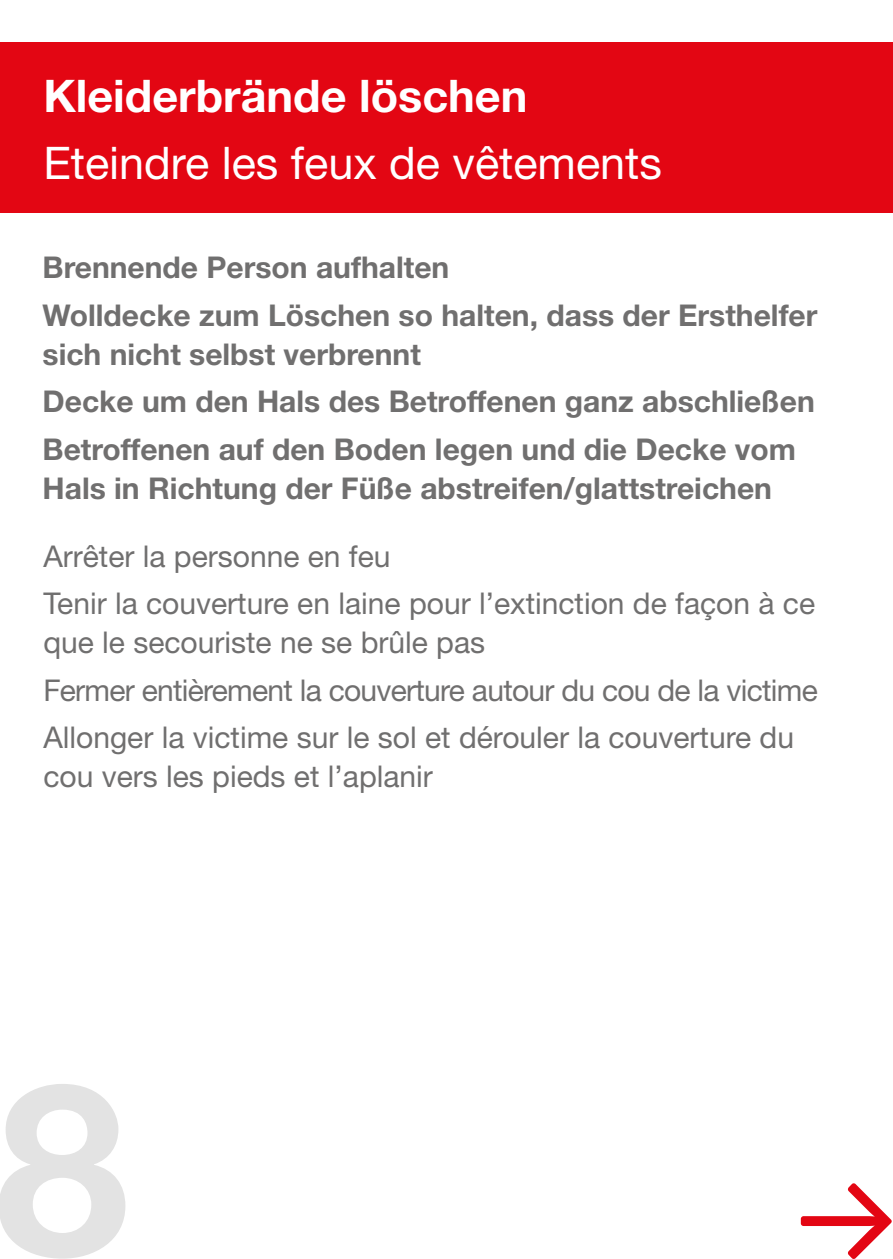
<style>
.page{position:relative;width:893px;height:1259px;background:#fff}
.page>*{position:absolute;margin:0;border:0;box-sizing:border-box;transform-origin:0 0}
.t1{font:700 240px "Helvetica Neue LT";color:#e3e3e3}
.t2{font:45px "Helvetica Neue LT";color:#fff}
.t3{font:700 45px "Helvetica Neue LT";color:#fff}
.t4{font:30px/47.4px "Helvetica Neue LT";color:#706f6f}
.t5{font:700 30px/47.4px "Helvetica Neue LT";color:#706f6f}
</style>
<div class="page">
<div style="left:1px;top:43px;width:892px;height:170px;background:#e30613"></div>
<svg style="left:801px;top:1183px;width:91px;height:76px"></svg>
<h2 class="t3" style="left:43px;top:68px;width:486px">Kleiderbrände löschen</h2>
<h2 class="t2" style="left:43px;top:137px;width:620px">Eteindre les feux de vêtements</h2>
<p class="t5" style="left:43px;top:243px;width:776px">Brennende Person aufhalten<br>Wolldecke zum Löschen so halten, dass der Ersthelfer</p>
<p class="t5" style="left:43px;top:330px;width:774px">sich nicht selbst verbrennt<br>Decke um den Hals des Betroffenen ganz abschließen<br>Betroffenen auf den Boden legen und die Decke vom</p>
<p class="t5" style="left:43px;top:463px;width:731px">Hals in Richtung der Füße abstreifen/glattstreichen</p>
<p class="t4" style="left:43px;top:532px;width:773px">Arrêter la personne en feu<br>Tenir la couverture en laine pour ’l extinction de façon à ce</p>
<p class="t4" style="left:43px;top:618px;width:776px">que le secouriste ne se brûle pas<br>Fermer entièrement la couverture autour du cou de la victime<br>Allonger la victime sur le sol et dérouler la couverture du</p>
<p class="t4" style="left:43px;top:752px;width:391px">cou vers les pieds et ’l aplanir</p>
<h1 class="t1" style="left:-5px;top:1021px;width:135px">8</h1>
</div>
